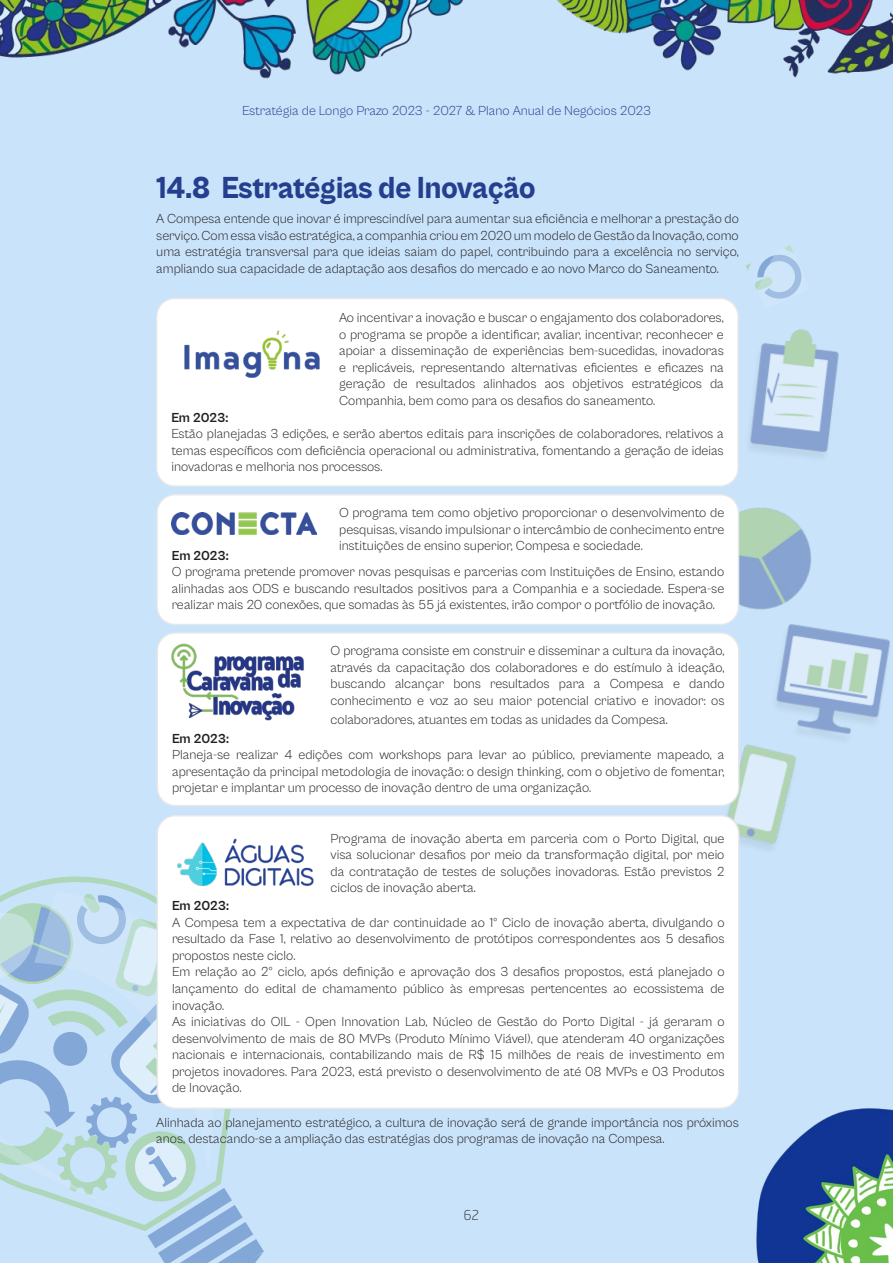
<style>
.page{position:relative;width:893px;height:1263px;background:#c9e3fa}
.page>*{position:absolute;margin:0;border:0;box-sizing:border-box;transform-origin:0 0}
.corpo{font:800 31.5px "Cabinet Grotesk";letter-spacing:-.005em;color:#253f8e;scale:.95 1}
.corpo-2{font:300 13.5px/16.5px "Cabinet Grotesk";color:#231f20;text-align:justify}
.corpo-3{font:300 13.5px "Cabinet Grotesk";letter-spacing:-.01em;color:#253f8e}
.corpo-4{font:700 13.5px "Cabinet Grotesk";letter-spacing:-.015em;color:#231f20}
.corpo-5{font:300 13.5px "Neo Sans Pro Cyr";color:#231f20}
</style>
<div class="page">
<img style="left:730px;top:1082px;width:163px;height:181px">
<img style="left:0;top:0;width:893px;height:79px">
<img style="left:725px;top:494px;width:87px;height:131px">
<img style="left:763px;top:616px;width:127px;height:123px">
<img style="left:699px;top:731px;width:128px;height:128px">
<svg style="left:6px;top:854px;width:151px;height:39px"></svg>
<svg style="left:0;top:893px;width:264px;height:370px"></svg>
<svg style="left:746px;top:245px;width:56px;height:54px"></svg>
<img style="left:749px;top:329px;width:90px;height:128px">
<div style="left:157px;top:298px;width:581px;height:188px;background:#fff;border-radius:18px"></div>
<div style="left:156px;top:298px;width:583px;height:189px;border:2px solid #e6e7e9;border-radius:18px"></div>
<div style="left:157px;top:495px;width:581px;height:130px;background:#fff;border-radius:18px"></div>
<div style="left:156px;top:494px;width:583px;height:131px;border:2px solid #e6e7e9;border-radius:18px"></div>
<div style="left:157px;top:633px;width:582px;height:173px;background:#fff;border-radius:18px"></div>
<div style="left:157px;top:632px;width:582px;height:174px;border:2px solid #e6e7e9;border-radius:18px"></div>
<div style="left:157px;top:816px;width:582px;height:292px;background:#fff;border-radius:18px"></div>
<div style="left:157px;top:815px;width:582px;height:294px;border:2px solid #e6e7e9;border-radius:18px"></div>
<img style="left:184px;top:330px;width:136px;height:48px">
<img style="left:171px;top:513px;width:146px;height:21px">
<img style="left:172px;top:643px;width:132px;height:78px">
<img style="left:177px;top:838px;width:137px;height:48px">
<p class="corpo-3" style="left:242px;top:103px;width:410px">Estratégia de Longo Prazo 2023 - 2027 &amp; Plano Anual de Negócios 2023</p>
<p class="corpo" style="left:156px;top:171px;width:401px">14.8 Estratégias de Inovação</p>
<p class="corpo-2" style="left:156px;top:211px;width:584px">A Compesa entende que inovar é imprescindível para aumentar sua eficiência e melhorar a prestação do serviço. Com essa visão estratégica, a companhia criou em 2020 um modelo de Gestão da Inovação, como uma estratégia transversal para que ideias saiam do papel, contribuindo para a excelência no serviço, ampliando sua capacidade de adaptação aos desafios do mercado e ao novo Marco do Saneamento.</p>
<p class="corpo-2" style="left:339px;top:310px;width:386px">Ao incentivar a inovação e buscar o engajamento dos colaboradores, o programa se propõe a identificar, avaliar, incentivar, reconhecer e apoiar a disseminação de experiências bem-sucedidas, inovadoras e replicáveis, representando alternativas eficientes e eficazes na geração de resultados alinhados aos objetivos estratégicos da Companhia, bem como para os desafios do saneamento.</p>
<p class="corpo-4" style="left:171px;top:410px;width:58px">Em 2023:</p>
<p class="corpo-2" style="left:171px;top:426px;width:554px">Estão planejadas 3 edições, e serão abertos editais para inscrições de colaboradores, relativos a temas específicos com deficiência operacional ou administrativa, fomentando a geração de ideias inovadoras e melhoria nos processos.</p>
<p class="corpo-2" style="left:339px;top:504px;width:387px">O programa tem como objetivo proporcionar o desenvolvimento de pesquisas, visando impulsionar o intercâmbio de conhecimento entre instituições de ensino superior, Compesa e sociedade.</p>
<p class="corpo-4" style="left:172px;top:548px;width:58px">Em 2023:</p>
<p class="corpo-2" style="left:172px;top:563px;width:554px">O programa pretende promover novas pesquisas e parcerias com Instituições de Ensino, estando alinhadas aos ODS e buscando resultados positivos para a Companhia e a sociedade. Espera-se realizar mais 20 conexões, que somadas às 55 já existentes, irão compor o portfólio de inovação.</p>
<p class="corpo-2" style="left:331px;top:643px;width:395px">O programa consiste em construir e disseminar a cultura da inovação, através da capacitação dos colaboradores e do estímulo à ideação, buscando alcançar bons resultados para a Compesa e dando conhecimento e voz ao seu maior potencial criativo e inovador: os</p>
<p class="corpo-2" style="left:331px;top:712px;width:339px">colaboradores, atuantes em todas as unidades da Compesa.</p>
<p class="corpo-4" style="left:172px;top:731px;width:58px">Em 2023:</p>
<p class="corpo-2" style="left:172px;top:747px;width:554px">Planeja-se realizar 4 edições com workshops para levar ao público, previamente mapeado, a apresentação da principal metodologia de inovação: o design thinking, com o objetivo de fomentar, projetar e implantar um processo de inovação dentro de uma organização.</p>
<p class="corpo-2" style="left:331px;top:830px;width:395px">Programa de inovação aberta em parceria com o Porto Digital, que visa solucionar desafios por meio da transformação digital, por meio da contratação de testes de soluções inovadoras. Estão previstos 2 ciclos de inovação aberta.</p>
<p class="corpo-4" style="left:172px;top:899px;width:58px">Em 2023:</p>
<p class="corpo-2" style="left:172px;top:914px;width:554px">A Compesa tem a expectativa de dar continuidade ao 1º Ciclo de inovação aberta, divulgando o resultado da Fase 1, relativo ao desenvolvimento de protótipos correspondentes aos 5 desafios propostos neste ciclo.</p>
<p class="corpo-2" style="left:172px;top:964px;width:554px">Em relação ao 2º ciclo, após definição e aprovação dos 3 desafios propostos, está planejado o lançamento do edital de chamamento público às empresas pertencentes ao ecossistema de inovação.</p>
<p class="corpo-2" style="left:172px;top:1013px;width:554px">As iniciativas do OIL - Open Innovation Lab, Núcleo de Gestão do Porto Digital - já geraram o desenvolvimento de mais de 80 MVPs (Produto Mínimo Viável), que atenderam 40 organizações nacionais e internacionais, contabilizando mais de R$ 15 milhões de reais de investimento em projetos inovadores. Para 2023, está previsto o desenvolvimento de até 08 MVPs e 03 Produtos de Inovação.</p>
<p class="corpo-2" style="left:156px;top:1114px;width:584px">Alinhada ao planejamento estratégico, a cultura de inovação será de grande importância nos próximos anos, destacando-se a ampliação das estratégias dos programas de inovação na Compesa.</p>
<p class="corpo-5" style="left:464px;top:1207px;width:17px">62</p>
</div>
